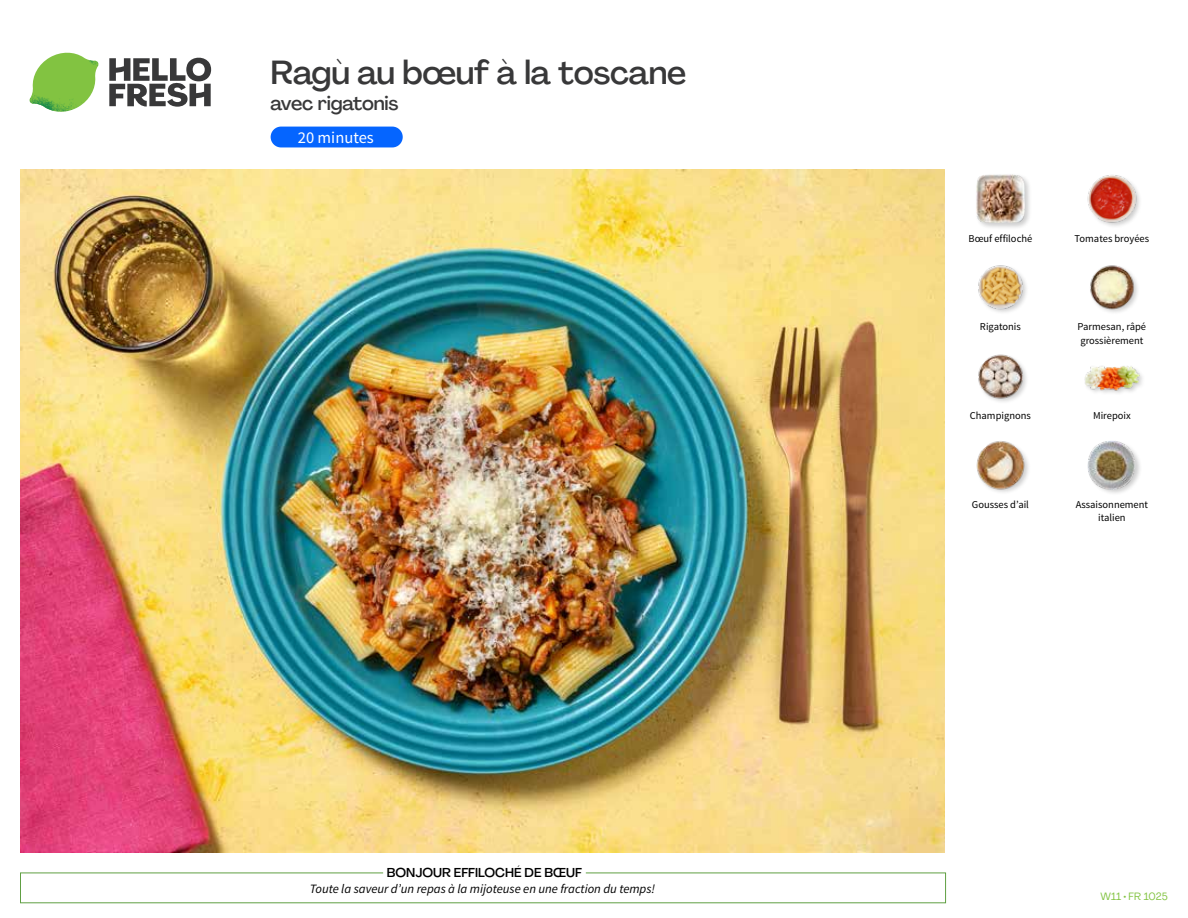
<style>
.page{position:relative;width:1188px;height:918px;background:#fff}
.page>*{position:absolute;margin:0;border:0;box-sizing:border-box;transform-origin:0 0}
.t1{font:500 33px "Agrandir";letter-spacing:-.01em;color:#383839}
.t2{font:500 19.5px "Agrandir";letter-spacing:-.01em;color:#383839}
.t3{font:16.5px "Source Sans Pro";color:#fff}
.t4{font:italic 12.75px "Source Sans Pro";color:#000}
.t5{font:500 12.75px "Agrandir";color:#000}
.t6{font:10.5px/13.5px "Source Sans Pro";color:#000}
.t7{font:10.5px "Agrandir";color:#82c341}
</style>
<div class="page">
<div style="left:271px;top:127px;width:132px;height:20px;background:#0565ff;border-radius:10px"></div>
<svg style="left:109px;top:57px;width:102px;height:50px"></svg>
<svg style="left:34px;top:53px;width:62px;height:40px"></svg>
<img style="left:67px;top:53px;width:32px;height:26px">
<img style="left:33px;top:75px;width:59px;height:11px">
<img style="left:29px;top:79px;width:61px;height:33px">
<img style="left:65px;top:86px;width:27px;height:25px">
<div style="left:20px;top:873px;width:926px;height:30px;border:1px solid #609f43"></div>
<div style="left:383px;top:865px;width:203px;height:15px;background:#fff"></div>
<img style="left:21px;top:170px;width:924px;height:682px">
<div style="left:1087px;top:440px;width:56px;height:56px;background:#000;opacity:.2"></div>
<img style="left:1088px;top:441px;width:48px;height:48px">
<img style="left:976px;top:441px;width:53px;height:51px">
<div style="left:1083px;top:365px;width:63px;height:31px;background:#000;opacity:.2"></div>
<img style="left:1083px;top:365px;width:58px;height:30px">
<img style="left:978px;top:354px;width:49px;height:48px">
<img style="left:1090px;top:265px;width:48px;height:48px">
<img style="left:978px;top:265px;width:49px;height:48px">
<img style="left:1087px;top:175px;width:53px;height:51px">
<div style="left:975px;top:173px;width:57px;height:57px;background:#000;opacity:.2"></div>
<img style="left:976px;top:174px;width:49px;height:48px">
<h1 class="t1" style="left:271px;top:52px;width:417px">Ragù au bœuf à la toscane</h1>
<h2 class="t2" style="left:271px;top:91px;width:129px">avec rigatonis</h2>
<h3 class="t3" style="left:298px;top:128px;width:77px">20 minutes</h3>
<p class="t5" style="left:387px;top:864px;width:197px">BONJOUR EFFILOCHÉ DE BŒUF</p>
<p class="t4" style="left:310px;top:881px;width:347px">Toute la saveur d’un repas à la mijoteuse en une fraction du temps!</p>
<p class="t6" style="left:969px;top:232px;width:65px">Bœuf effiloché</p>
<p class="t6" style="left:980px;top:320px;width:43px">Rigatonis</p>
<p class="t6" style="left:1075px;top:232px;width:76px">Tomates broyées</p>
<p class="t6" style="left:1078px;top:320px;width:70px">Parmesan, râpé grossièrement</p>
<p class="t6" style="left:970px;top:409px;width:63px">Champignons</p>
<p class="t6" style="left:1093px;top:409px;width:39px">Mirepoix</p>
<p class="t6" style="left:972px;top:498px;width:59px">Gousses d’ail</p>
<p class="t6" style="left:1076px;top:498px;width:74px;text-align:center">Assaisonnement italien</p>
<p class="t7" style="left:1101px;top:890px;width:69px">W11 • FR 1025</p>
</div>
